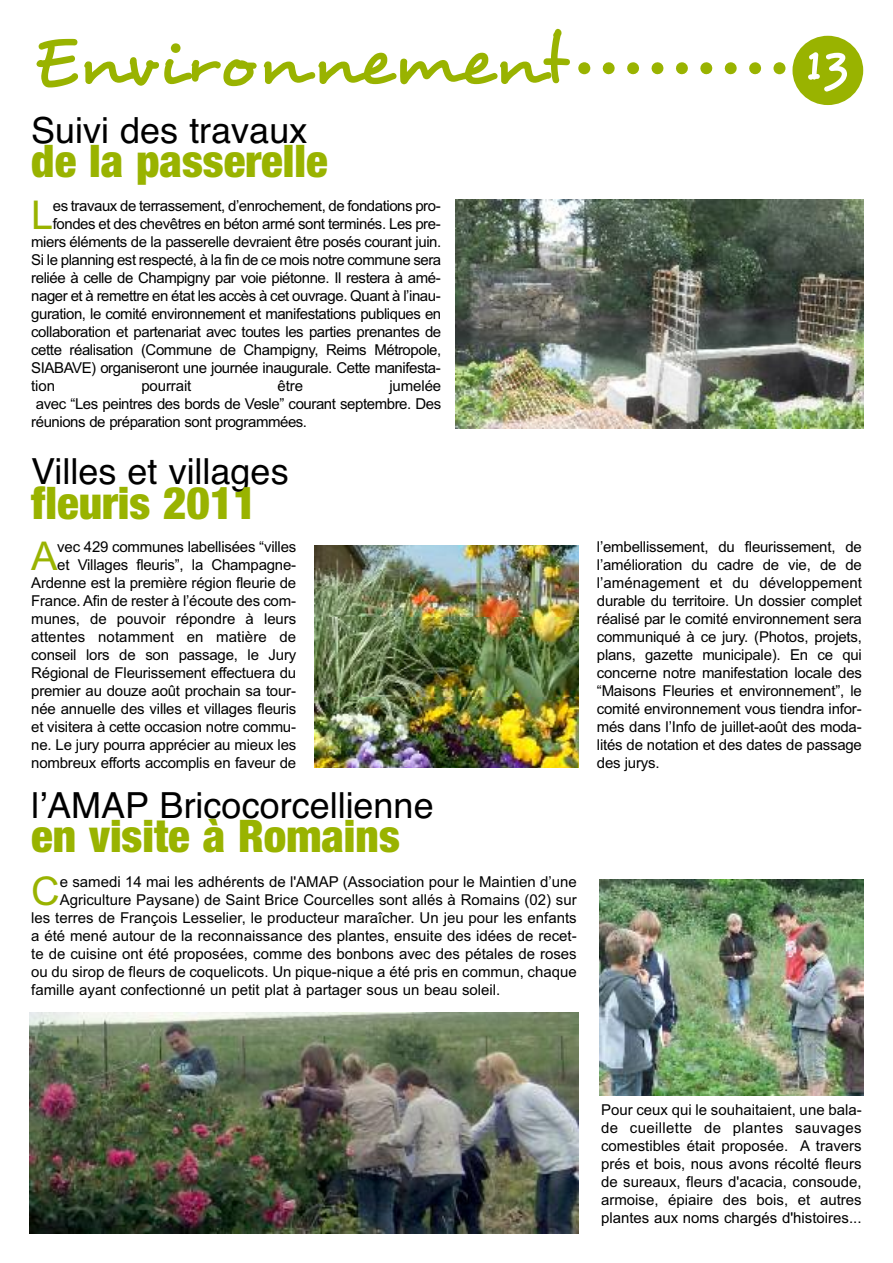
<style>
.page{position:relative;width:893px;height:1263px;background:#fff}
.page>*{position:absolute;margin:0;border:0;box-sizing:border-box;transform-origin:0 0}
.t1{font:72px "Desyrel";color:#99b300}
.t2{font:54px "Desyrel";color:#fff}
.t3{font:900 condensed 45px "Helvetica Neue";color:#99b300}
.t4{font:39.6px "Arial";color:#99b300}
.t5{font:36px "Helvetica";color:#000}
.t6{font:15px/18px "Arial";letter-spacing:-.015em;color:#000;text-align:justify}
</style>
<div class="page">
<div style="left:792px;top:36px;width:71px;height:69px;background:#99b300;border-radius:50%"></div>
<svg style="left:578px;top:62px;width:184px;height:12px"></svg>
<svg style="left:773px;top:62px;width:12px;height:12px"></svg>
<img style="left:455px;top:200px;width:408px;height:228px">
<img style="left:315px;top:545px;width:263px;height:223px">
<img style="left:30px;top:1013px;width:548px;height:220px">
<img style="left:600px;top:879px;width:263px;height:216px">
<h1 class="t1" style="left:31px;top:16px;width:537px">Environnement</h1>
<h3 class="t5" style="left:31px;top:109px;width:278px">Suivi des travaux</h3>
<h3 class="t3" style="left:31px;top:134px;width:298px">de la passerelle</h3>
<h3 class="t4" style="left:31px;top:192px;width:24px">L</h3>
<p class="t6" style="left:53px;top:196px;width:389px">es travaux de terrassement, d’enrochement, de fondations pro-</p>
<p class="t6" style="left:53px;top:214px;width:389px">fondes et des chevêtres en béton armé sont terminés. Les pre-</p>
<p class="t6" style="left:31px;top:232px;width:412px">miers éléments de la passerelle devraient être posés courant juin.</p>
<p class="t6" style="left:31px;top:250px;width:411px">Si le planning est respecté, à la fin de ce mois notre commune sera</p>
<p class="t6" style="left:31px;top:268px;width:411px">reliée à celle de Champigny par voie piétonne. Il restera à amé-</p>
<p class="t6" style="left:31px;top:286px;width:411px">nager et à remettre en état les accès à cet ouvrage. Quant à l’inau-</p>
<p class="t6" style="left:31px;top:304px;width:411px">guration, le comité environnement et manifestations publiques en</p>
<p class="t6" style="left:31px;top:322px;width:411px">collaboration et partenariat avec toutes les parties prenantes de</p>
<p class="t6" style="left:31px;top:340px;width:412px">cette réalisation (Commune de Champigny, Reims Métropole,</p>
<p class="t6" style="left:31px;top:358px;width:411px">SIABAVE) organiseront une journée inaugurale. Cette manifesta-</p>
<p class="t6" style="left:31px;top:376px;width:25px">tion</p>
<p class="t6" style="left:141px;top:376px;width:52px">pourrait</p>
<p class="t6" style="left:278px;top:376px;width:27px">être</p>
<p class="t6" style="left:389px;top:376px;width:53px">jumelée</p>
<p class="t6" style="left:36px;top:394px;width:407px">avec “Les peintres des bords de Vesle” courant septembre. Des</p>
<p class="t6" style="left:31px;top:412px;width:277px">réunions de préparation sont programmées.</p>
<h3 class="t5" style="left:31px;top:450px;width:259px">Villes et villages</h3>
<h3 class="t3" style="left:31px;top:475px;width:227px">fleuris 2011</h3>
<h2 class="t2" style="left:803px;top:30px;width:47px">13</h2>
<p class="t6" style="left:31px;top:538px;width:267px;text-align:right">vec 429 communes labellisées “villes<br>et Villages fleuris”, la Champagne-Ardenne est la première région fleurie de France. Afin de rester à l’écoute des com&shy;munes, de pouvoir répondre à leurs attentes notamment en matière de conseil lors de son passage, le Jury Régional de Fleurissement effectuera du premier au douze août prochain sa tour&shy;née annuelle des villes et villages fleuris et visitera à cette occasion notre commu&shy;ne. Le jury pourra apprécier au mieux les nombreux efforts accomplis en faveur de</p>
<p class="t6" style="left:597px;top:538px;width:267px">l’embellissement, du fleurissement, de l’amélioration du cadre de vie, de de l’aménagement et du développement durable du territoire. Un dossier complet réalisé par le comité environnement sera communiqué à ce jury. (Photos, projets, plans, gazette municipale). En ce qui concerne notre manifestation locale des “Maisons Fleuries et environnement”, le comité environnement vous tiendra infor&shy;més dans l’Info de juillet-août des moda&shy;lités de notation et des dates de passage des jurys.</p>
<h3 class="t4" style="left:31px;top:533px;width:28px">A</h3>
<h3 class="t5" style="left:31px;top:784px;width:404px">lʼAMAP Bricocorcellienne</h3>
<h3 class="t3" style="left:31px;top:809px;width:370px">en visite à Romains</h3>
<h3 class="t4" style="left:31px;top:868px;width:30px">C</h3>
<p class="t6" style="left:60px;top:873px;width:518px">e samedi 14 mai les adhérents de l'AMAP (Association pour le Maintien d’une</p>
<p class="t6" style="left:60px;top:891px;width:519px">Agriculture Paysane) de Saint Brice Courcelles sont allés à Romains (02) sur</p>
<p class="t6" style="left:31px;top:909px;width:547px">les terres de François Lesselier, le producteur maraîcher. Un jeu pour les enfants</p>
<p class="t6" style="left:31px;top:927px;width:547px">a été mené autour de la reconnaissance des plantes, ensuite des idées de recet-</p>
<p class="t6" style="left:31px;top:945px;width:547px">te de cuisine ont été proposées, comme des bonbons avec des pétales de roses</p>
<p class="t6" style="left:31px;top:963px;width:547px">ou du sirop de fleurs de coquelicots. Un pique-nique a été pris en commun, chaque</p>
<p class="t6" style="left:31px;top:981px;width:471px">famille ayant confectionné un petit plat à partager sous un beau soleil.</p>
<p class="t6" style="left:601px;top:1101px;width:262px">Pour ceux qui le souhaitaient, une bala&shy;de cueillette de plantes sauvages comestibles était proposée. A travers prés et bois, nous avons récolté fleurs de sureaux, fleurs d'acacia, consoude, armoise, épiaire des bois, et autres plantes aux noms chargés d'histoires...</p>
</div>
